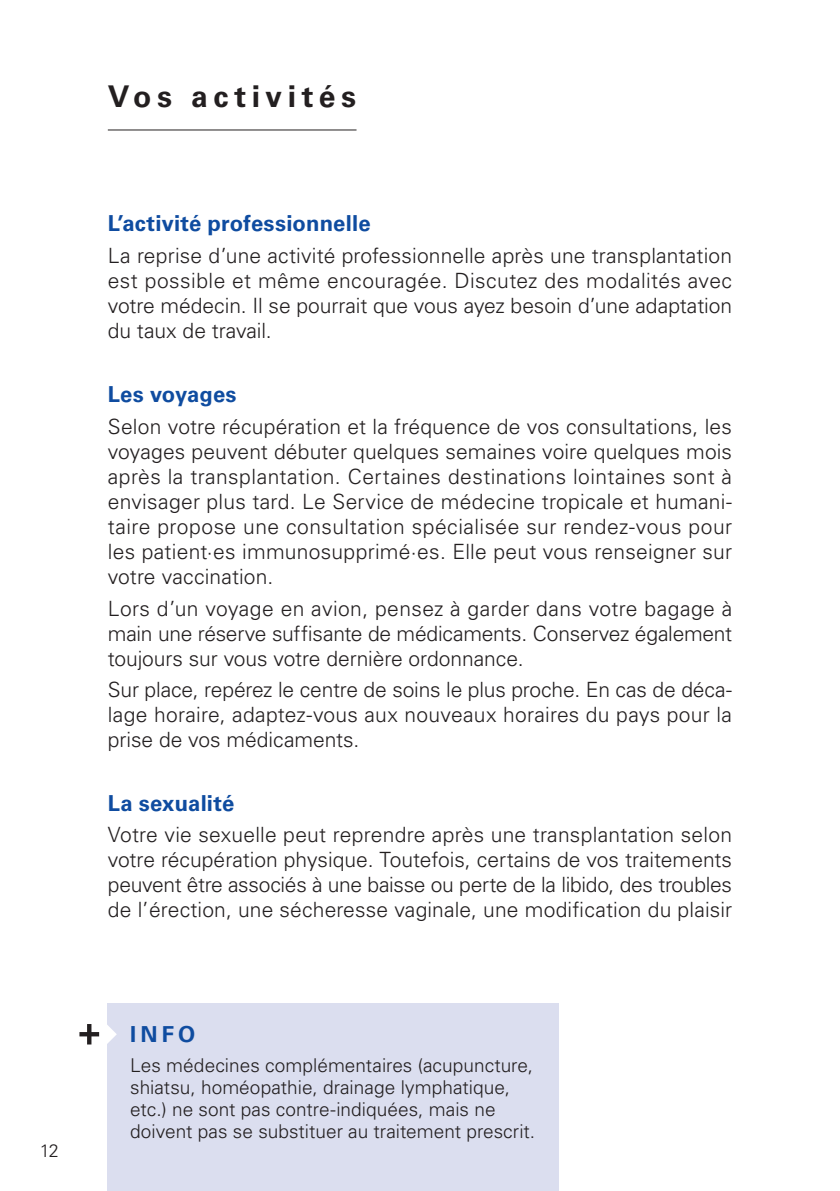
<style>
.page{position:relative;width:840px;height:1191px;background:#fff}
.page>*{position:absolute;margin:0;border:0;box-sizing:border-box;transform-origin:0 0}
.t1{font:700 30px "Univers LT Std";letter-spacing:.18em;color:#231f20}
.t2{font:700 22px "Univers LT Std";letter-spacing:.01em;color:#0f4ca0}
.t3{font:300 21px/25px "Univers LT Std";letter-spacing:.005em;color:#231f20;text-align:justify}
.t4{font:300 19px/22px "Univers LT Std";color:#231f20}
.t5{font:300 18px "Univers LT Std";color:#231f20}
</style>
<div class="page">
<hr style="left:108px;top:129px;width:248px;height:1px;background:#231f20">
<div style="left:107px;top:1003px;width:451px;height:188px;background:#dbdeef"></div>
<svg style="left:79px;top:1024px;width:38px;height:20px"></svg>
<p class="t5" style="left:40px;top:1139px;width:21px">12</p>
<h1 class="t1" style="left:108px;top:79px;width:250px">Vos activités</h1>
<p class="t2" style="left:108px;top:211px;width:264px">L’activité professionnelle</p>
<p class="t3" style="left:108px;top:243px;width:625px">La reprise d’une activité professionnelle après une transplantation est possible et même encouragée. Discutez des modalités avec votre médecin. Il se pourrait que vous ayez besoin d’une adaptation du taux de travail.</p>
<p class="t2" style="left:108px;top:381px;width:130px">Les voyages</p>
<p class="t3" style="left:108px;top:414px;width:625px">Selon votre récupération et la fréquence de vos consultations, les voyages peuvent débuter quelques semaines voire quelques mois après la transplantation. Certaines destinations lointaines sont à envisager plus tard. Le Service de médecine tropicale et humani&shy;taire propose une consultation spécialisée sur rendez-vous pour les patient·es immunosupprimé·es. Elle peut vous renseigner sur votre vaccination.</p>
<p class="t3" style="left:108px;top:595px;width:625px">Lors d’un voyage en avion, pensez à garder dans votre bagage à main une réserve suffisante de médicaments. Conservez également toujours sur vous votre dernière ordonnance.</p>
<p class="t3" style="left:108px;top:677px;width:625px">Sur place, repérez le centre de soins le plus proche. En cas de déca&shy;lage horaire, adaptez-vous aux nouveaux horaires du pays pour la prise de vos médicaments.</p>
<p class="t2" style="left:108px;top:790px;width:128px">La sexualité</p>
<p class="t3" style="left:108px;top:822px;width:625px">Votre vie sexuelle peut reprendre après une transplantation selon votre récupération physique. Toutefois, certains de vos traitements peuvent être associés à une baisse ou perte de la libido, des troubles de l’érection, une sécheresse vaginale, une modification du plaisir</p>
<p class="t2" style="left:130px;top:1021px;width:66px">INFO</p>
<p class="t4" style="left:130px;top:1054px;width:406px">Les médecines complémentaires (acupuncture, shiatsu, homéopathie, drainage lymphatique, etc.) ne sont pas contre-indiquées, mais ne doivent pas se substituer au traitement prescrit.</p>
</div>
